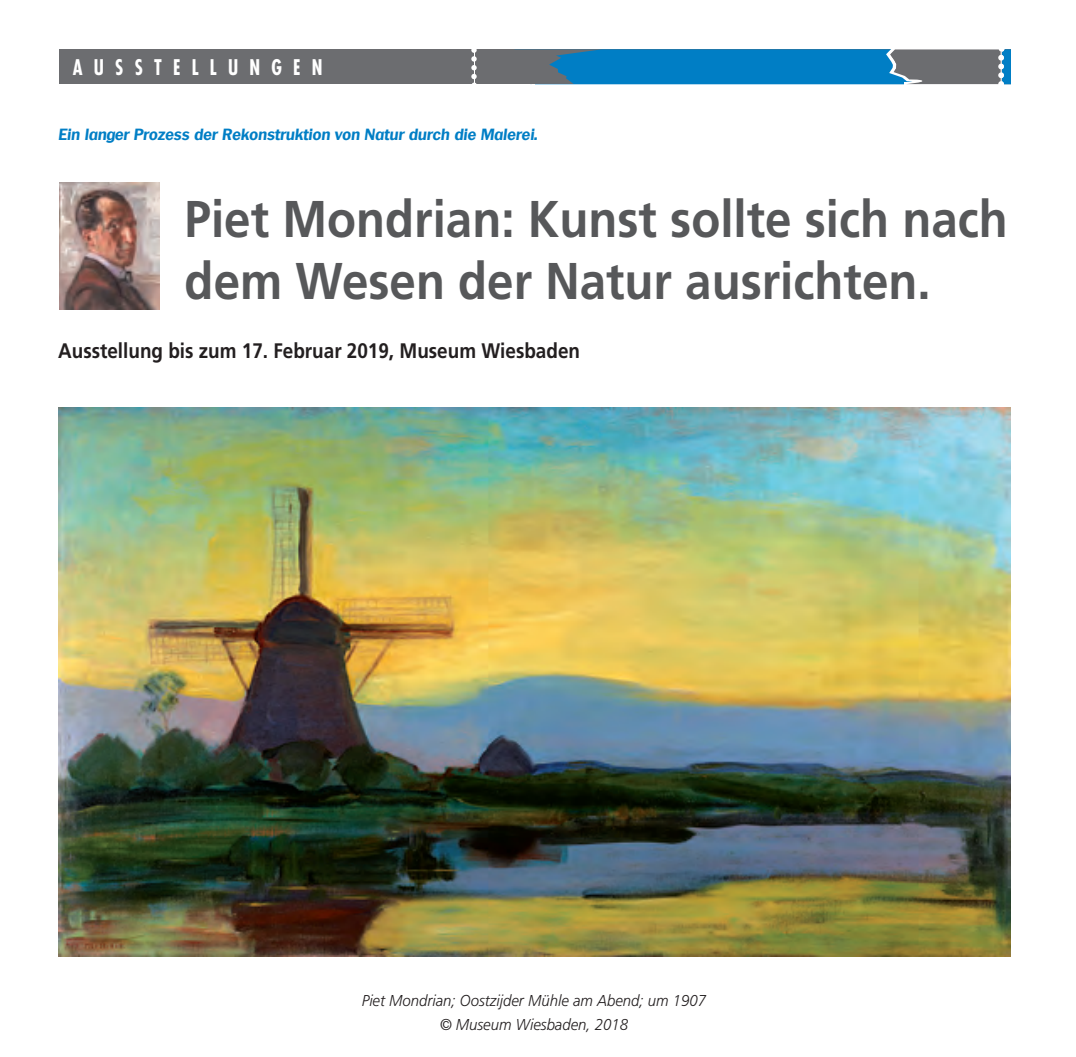
<style>
.page{position:relative;width:1076px;height:1057px;background:#fff}
.page>*{position:absolute;margin:0;border:0;box-sizing:border-box;transform-origin:0 0}
.t1{font:700 51.62px/61.9px "Frutiger";color:#57585a;scale:.92 1}
.t2{font:700 21px "Frutiger";color:#231f20;scale:.9 1}
.t3{font:700 condensed 21px "Futura";letter-spacing:.6em;color:#fff;scale:.89 1}
.t4{font:italic 300 15.75px/24.5px "Frutiger";color:#231f20;text-align:center;scale:.95 1}
.t5{font:italic 700 15.75px "Futon";color:#007ec5}
</style>
<div class="page">
<div style="left:59px;top:49px;width:952px;height:35px;background:#6c6d70"></div>
<svg style="left:471px;top:49px;width:540px;height:36px"></svg>
<hr style="left:1001px;top:51px;width:1px;height:31px;background:#fff">
<img style="left:59px;top:182px;width:101px;height:128px">
<img style="left:59px;top:407px;width:952px;height:549px">
<h2 class="t3" style="left:73px;top:54px;width:282px">AUSSTELLUNGEN</h2>
<h2 class="t3" style="left:73px;top:54px;width:134px">RAHMEN</h2>
<p class="t5" style="left:58px;top:125px;width:481px">Ein langer Prozess der Rekonstruktion von Natur durch die Malerei.</p>
<h1 class="t1" style="left:185px;top:187px;width:896px">Piet Mondrian: Kunst sollte sich nach dem Wesen der Natur ausrichten.</h1>
<h2 class="t2" style="left:58px;top:338px;width:581px">Ausstellung bis zum 17. Februar 2019, Museum Wiesbaden</h2>
<p class="t4" style="left:362px;top:987px;width:364px">Piet Mondrian; Oostzijder Mühle am Abend; um 1907 © Museum Wiesbaden, 2018</p>
</div>
